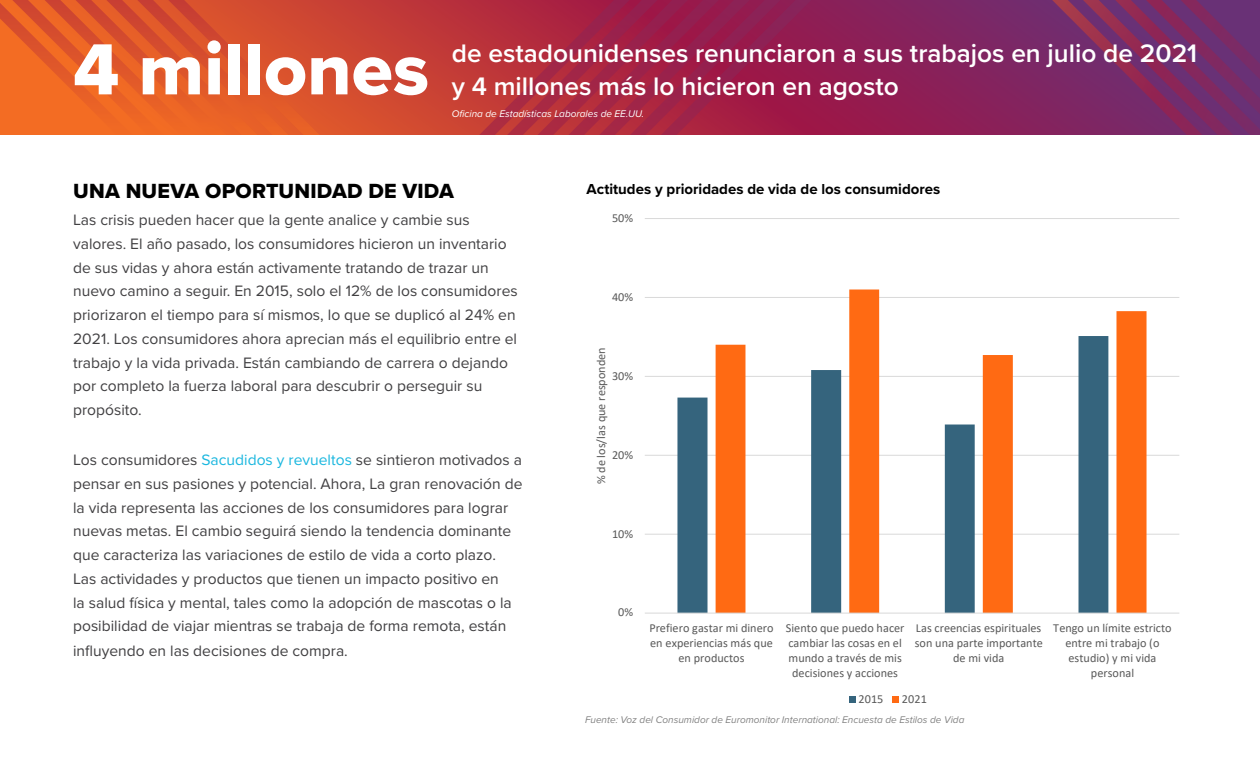
<style>
.page{position:relative;width:1260px;height:765px;background:#fff}
.page>*{position:absolute;margin:0;border:0;box-sizing:border-box;transform-origin:0 0}
.t1{font:75px "Proxima Nova Extrabld";color:#fff}
.t2{font:600 26.25px/32.5px "Proxima Nova";color:#fff}
.t3{font:21.25px "Proxima Nova Extrabld";letter-spacing:.01em;color:#000}
.t4{font:15.62px/23.8px "Proxima Nova";color:#414042}
.t5{font:700 15px "Proxima Nova";color:#000}
.t6{font:12.25px/15px "Calibri";letter-spacing:.005em;color:#595959;text-align:center}
.t7{font:italic 10px "Proxima Nova";color:#828282}
.t8{font:italic 10px "Proxima Nova";color:#fff}
.s1{color:#1ab7df}
</style>
<div class="page">
<svg style="left:1031px;top:0;width:229px;height:135px;background:#792b67"></svg>
<svg style="left:320px;top:0;width:711px;height:135px;background:#a42947"></svg>
<svg style="left:288px;top:0;width:32px;height:135px;background:#d74f2e"></svg>
<svg style="left:257px;top:0;width:31px;height:135px;background:#db532c"></svg>
<svg style="left:0;top:0;width:257px;height:135px;background:#e45d28"></svg>
<hr style="left:645px;top:534px;width:534px;height:1px;background:#d9d9d9">
<hr style="left:645px;top:455px;width:534px;height:1px;background:#d9d9d9">
<hr style="left:645px;top:376px;width:534px;height:1px;background:#d9d9d9">
<hr style="left:645px;top:297px;width:534px;height:1px;background:#d9d9d9">
<hr style="left:645px;top:218px;width:534px;height:1px;background:#d9d9d9">
<svg style="left:677px;top:344px;width:39px;height:269px;fill:#35647d"></svg>
<svg style="left:716px;top:290px;width:431px;height:323px"></svg>
<hr style="left:645px;top:613px;width:534px;height:1px;background:#d9d9d9">
<div style="left:849px;top:696px;width:7px;height:7px;background:#35647d"></div>
<div style="left:892px;top:696px;width:7px;height:7px;background:#ff6a13"></div>
<h1 class="t1" style="left:73px;top:13px;width:357px">4 millones</h1>
<h2 class="t2" style="left:452px;top:36px;width:747px">de estadounidenses renunciaron a sus trabajos en julio de 2021 y 4 millones más lo hicieron en agosto</h2>
<p class="t8" style="left:452px;top:106px;width:194px">Oficina de Estadísticas Laborales de EE.UU.</p>
<h3 class="t3" style="left:73px;top:175px;width:382px">UNA NUEVA OPORTUNIDAD DE VIDA</h3>
<p class="t4" style="left:73px;top:207px;width:446px">Las crisis pueden hacer que la gente analice y cambie sus valores. El año pasado, los consumidores hicieron un inventario de sus vidas y ahora están activamente tratando de trazar un nuevo camino a seguir. En 2015, solo el 12% de los consumidores priorizaron el tiempo para sí mismos, lo que se duplicó al 24% en 2021. Los consumidores ahora aprecian más el equilibrio entre el trabajo y la vida privada. Están cambiando de carrera o dejando por completo la fuerza laboral para descubrir o perseguir su propósito.</p>
<p class="t4" style="left:73px;top:447px;width:451px">Los consumidores <span class="s1">Sacudidos y revueltos</span> se sintieron motivados a pensar en sus pasiones y potencial. Ahora, La gran renovación de la vida representa las acciones de los consumidores para lograr nuevas metas. El cambio seguirá siendo la tendencia dominante que caracteriza las variaciones de estilo de vida a corto plazo.<br>Las actividades y productos que tienen un impacto positivo en<br>la salud física y mental, tales como la adopción de mascotas o la posibilidad de viajar mientras se trabaja de forma remota, están influyendo en las decisiones de compra.</p>
<p class="t5" style="left:587px;top:178px;width:355px">Actitudes y prioridades de vida de los consumidores</p>
<p class="t6" style="left:612px;top:210px;width:23px">50%</p>
<p class="t6" style="left:612px;top:289px;width:23px">40%</p>
<p class="t6" style="left:593px;top:484px;width:139px;rotate:-90deg">% de los/las que responden</p>
<p class="t6" style="left:612px;top:368px;width:23px">30%</p>
<p class="t6" style="left:612px;top:447px;width:23px">20%</p>
<p class="t6" style="left:612px;top:526px;width:23px">10%</p>
<p class="t6" style="left:618px;top:605px;width:16px">0%</p>
<p class="t6" style="left:649px;top:621px;width:126px">Prefiero gastar mi dinero en experiencias más que en productos</p>
<p class="t6" style="left:786px;top:621px;width:120px">Siento que puedo hacer cambiar las cosas en el mundo a través de mis decisiones y acciones</p>
<p class="t6" style="left:915px;top:621px;width:130px">Las creencias espirituales son una parte importante de mi vida</p>
<p class="t6" style="left:1053px;top:621px;width:120px">Tengo un límite estricto entre mi trabajo (o estudio) y mi vida personal</p>
<p class="t6" style="left:859px;top:691px;width:26px">2015</p>
<p class="t6" style="left:902px;top:691px;width:26px">2021</p>
<p class="t7" style="left:585px;top:713px;width:381px">Fuente: Voz del Consumidor de Euromonitor International: Encuesta de Estilos de Vida</p>
</div>
